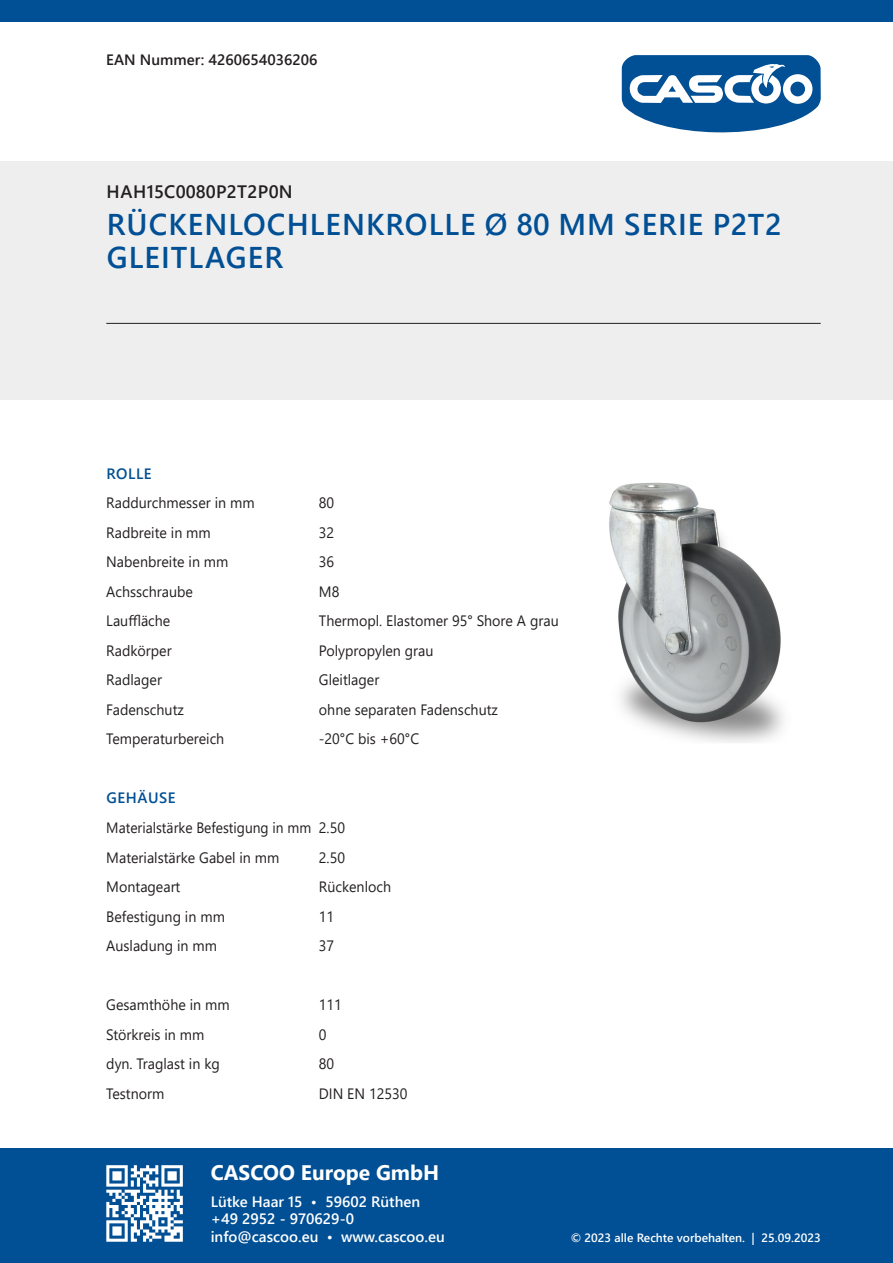
<style>
.page{position:relative;width:893px;height:1263px;background:#fff}
.page>*{position:absolute;margin:0;border:0;box-sizing:border-box;transform-origin:0 0}
.t1{font:600 30px/33px "Segoe UI";letter-spacing:.035em;color:#014f94}
.t2{font:700 21px "Segoe UI";color:#fff}
.t3{font:600 18px "Segoe UI";letter-spacing:.02em;color:#231f20}
.t4{font:15px "Segoe UI";color:#231f20;scale:.95 1}
.t5{font:600 15px/17.5px "Segoe UI";color:#fff}
.t6{font:15px/29.5px "Segoe UI";color:#231f20;scale:.92 1}
.t7{font:600 15px "Segoe UI";color:#231f20}
.t8{font:600 15px "Segoe UI";letter-spacing:.035em;color:#014f94}
.t9{font:600 12px "Segoe UI";color:#fff}
</style>
<div class="page">
<img style="left:609px;top:482px;width:175px;height:261px">
<svg style="left:622px;top:55px;width:199px;height:78px"></svg>
<div style="left:0;top:162px;width:893px;height:238px;background:#eeeeef"></div>
<div style="left:0;top:1148px;width:893px;height:115px;background:#014f94"></div>
<div style="left:0;top:0;width:893px;height:21px;background:#014f94"></div>
<svg style="left:106px;top:1165px;width:77px;height:77px"></svg>
<hr style="left:106px;top:323px;width:715px;height:1px;background:#231f20">
<p class="t7" style="left:106px;top:45px;width:213px">EAN Nummer: 4260654036206</p>
<p class="t3" style="left:107px;top:175px;width:188px">HAH15C0080P2T2P0N</p>
<h1 class="t1" style="left:107px;top:206px;width:676px">RÜCKENLOCHLENKROLLE Ø 80 MM SERIE P2T2<br>GLEITLAGER</h1>
<p class="t8" style="left:107px;top:459px;width:47px">ROLLE</p>
<p class="t4" style="left:106px;top:489px;width:158px">Raddurchmesser in mm</p>
<p class="t4" style="left:319px;top:489px;width:18px">80</p>
<p class="t4" style="left:106px;top:518px;width:112px">Radbreite in mm</p>
<p class="t4" style="left:319px;top:518px;width:18px">32</p>
<p class="t4" style="left:106px;top:548px;width:130px">Nabenbreite in mm</p>
<p class="t4" style="left:319px;top:548px;width:18px">36</p>
<p class="t4" style="left:106px;top:577px;width:93px">Achsschraube</p>
<p class="t4" style="left:319px;top:577px;width:23px">M8</p>
<p class="t4" style="left:106px;top:607px;width:69px">Lauffläche</p>
<p class="t4" style="left:319px;top:607px;width:254px">Thermopl. Elastomer 95° Shore A grau</p>
<p class="t4" style="left:106px;top:636px;width:70px">Radkörper</p>
<p class="t4" style="left:319px;top:636px;width:122px">Polypropylen grau</p>
<p class="t4" style="left:106px;top:666px;width:60px">Radlager</p>
<p class="t4" style="left:319px;top:666px;width:65px">Gleitlager</p>
<p class="t4" style="left:106px;top:695px;width:83px">Fadenschutz</p>
<p class="t4" style="left:319px;top:695px;width:190px">ohne separaten Fadenschutz</p>
<p class="t4" style="left:106px;top:725px;width:126px">Temperaturbereich</p>
<p class="t4" style="left:319px;top:725px;width:107px">-20°C bis +60°C</p>
<p class="t8" style="left:107px;top:784px;width:70px">GEHÄUSE</p>
<p class="t6" style="left:106px;top:811px;width:261px">Materialstärke Befestigung in mm 2.50<br>Materialstärke Gabel in mm</p>
<p class="t4" style="left:319px;top:843px;width:29px">2.50</p>
<p class="t4" style="left:106px;top:872px;width:80px">Montageart</p>
<p class="t4" style="left:319px;top:872px;width:78px">Rückenloch</p>
<p class="t4" style="left:106px;top:902px;width:126px">Befestigung in mm</p>
<p class="t4" style="left:319px;top:902px;width:18px">11</p>
<p class="t4" style="left:106px;top:931px;width:118px">Ausladung in mm</p>
<p class="t4" style="left:319px;top:931px;width:18px">37</p>
<p class="t4" style="left:106px;top:990px;width:131px">Gesamthöhe in mm</p>
<p class="t4" style="left:319px;top:990px;width:26px">111</p>
<p class="t4" style="left:106px;top:1020px;width:105px">Störkreis in mm</p>
<p class="t4" style="left:319px;top:1020px;width:10px">0</p>
<p class="t4" style="left:106px;top:1049px;width:121px">dyn. Traglast in kg</p>
<p class="t4" style="left:319px;top:1049px;width:18px">80</p>
<p class="t4" style="left:106px;top:1079px;width:63px">Testnorm</p>
<p class="t4" style="left:319px;top:1079px;width:95px">DIN EN 12530</p>
<h2 class="t2" style="left:211px;top:1153px;width:230px">CASCOO Europe GmbH</h2>
<p class="t5" style="left:211px;top:1191px;width:236px">Lütke Haar 15 • 59602 Rüthen +49 2952 - 970629-0 info@cascoo.eu • www.cascoo.eu</p>
<p class="t9" style="left:571px;top:1226px;width:251px">© 2023 alle Rechte vorbehalten. | 25.09.2023</p>
</div>
